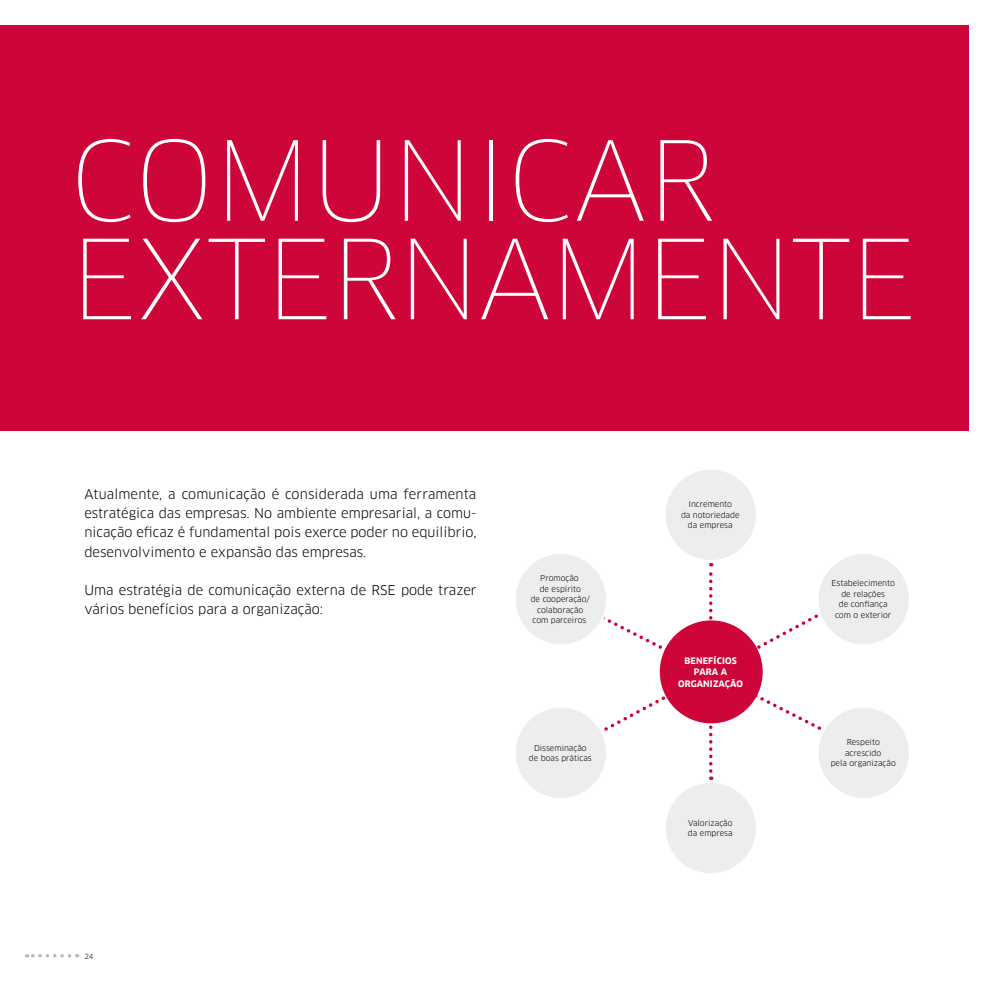
<style>
.page{position:relative;width:993px;height:993px;background:#fff}
.page>*{position:absolute;margin:0;border:0;box-sizing:border-box;transform-origin:0 0}
.t1{font:100 107.27px/98.4px "Clan";letter-spacing:-.02em;color:#fff}
.t2{font:13.12px/19.2px "Clan";color:#000;text-align:justify}
.t3{font:700 8.75px "Clan";letter-spacing:.015em;color:#fff}
.t4{font:7.88px/10.5px "Clan";color:#000;text-align:center}
.t5{font:7px "Clan";color:#000}
</style>
<div class="page">
<svg style="left:27px;top:954px;width:42px;height:3px"></svg>
<div style="left:0;top:25px;width:967px;height:405px;background:#ce0538"></div>
<div style="left:664px;top:468px;width:92px;height:93px;background:#ededed;border-radius:50%"></div>
<div style="left:663px;top:467px;width:94px;height:95px;border:2px solid #fff;border-radius:50%"></div>
<div style="left:817px;top:706px;width:92px;height:92px;background:#ededed;border-radius:50%"></div>
<div style="left:816px;top:705px;width:94px;height:94px;border:2px solid #fff;border-radius:50%"></div>
<div style="left:514px;top:552px;width:93px;height:93px;background:#ededed;border-radius:50%"></div>
<div style="left:513px;top:551px;width:95px;height:95px;border:2px solid #fff;border-radius:50%"></div>
<div style="left:664px;top:781px;width:92px;height:93px;background:#ededed;border-radius:50%"></div>
<div style="left:663px;top:780px;width:94px;height:95px;border:2px solid #fff;border-radius:50%"></div>
<svg style="left:591px;top:562px;width:238px;height:208px"></svg>
<div style="left:817px;top:552px;width:92px;height:93px;background:#ededed;border-radius:50%"></div>
<div style="left:816px;top:551px;width:94px;height:95px;border:2px solid #fff;border-radius:50%"></div>
<div style="left:514px;top:706px;width:93px;height:92px;background:#ededed;border-radius:50%"></div>
<div style="left:513px;top:705px;width:95px;height:94px;border:2px solid #fff;border-radius:50%"></div>
<div style="left:659px;top:620px;width:103px;height:103px;background:#ce0538;border-radius:50%"></div>
<h1 class="t1" style="left:70px;top:133px;width:848px">COMUNICAR<br>EXTERNAMENTE</h1>
<p class="t2" style="left:84px;top:484px;width:393px">Atualmente, a comunicação é considerada uma ferramenta estratégica das empresas. No ambiente empresarial, a comu&shy;nicação eficaz é fundamental pois exerce poder no equilíbrio, desenvolvimento e expansão das empresas.</p>
<p class="t2" style="left:84px;top:580px;width:393px">U ma estratégia de comunicação externa de RSE pode trazer vários benefícios para a organização:</p>
<p class="t4" style="left:530px;top:573px;width:61px">Promoção<br>de espírito<br>de cooperação/ colaboração com parceiros</p>
<p class="t4" style="left:528px;top:742px;width:64px">Disseminação de boas práticas</p>
<p class="t5" style="left:84px;top:951px;width:11px">24</p>
<p class="t4" style="left:680px;top:499px;width:60px">I ncremento<br>da notoriedade da empresa</p>
<p class="t3" style="left:684px;top:655px;width:7px">BENEF</p>
<p class="t3" style="left:713px;top:655px;width:9px">ÍCIOS</p>
<p class="t3" style="left:693px;top:667px;width:7px">PARA</p>
<p class="t3" style="left:720px;top:667px;width:7px">A</p>
<p class="t3" style="left:677px;top:678px;width:7px">ORGANI</p>
<p class="t3" style="left:712px;top:678px;width:30px">ZAÇÃO</p>
<p class="t4" style="left:687px;top:817px;width:46px;text-align:left">Valorização da empresa</p>
<p class="t4" style="left:831px;top:578px;width:65px">Estabelecimento de relações<br>de confiança com o exterior</p>
<p class="t4" style="left:830px;top:737px;width:67px">Respeito acrescido<br>pela organização</p>
</div>
